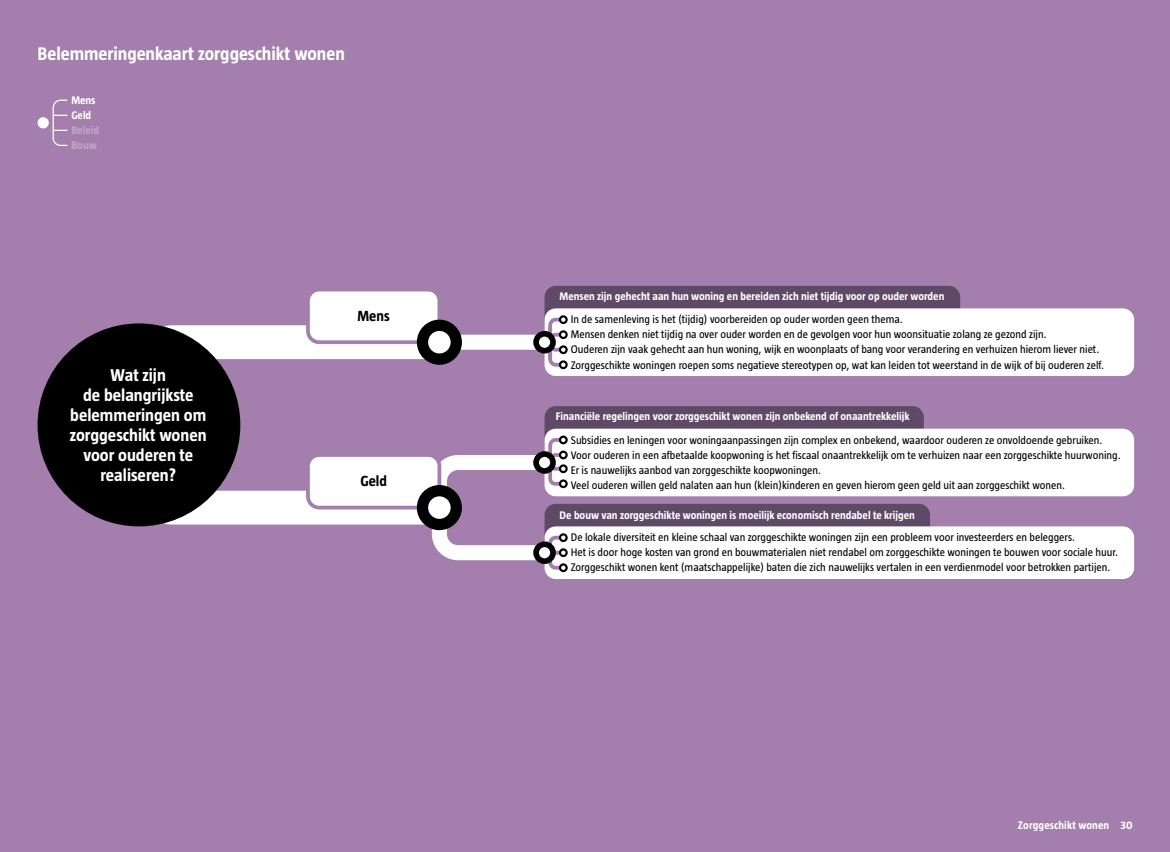
<style>
.page{position:relative;width:1170px;height:852px;background:#fff}
.page>*{position:absolute;margin:0;border:0;box-sizing:border-box;transform-origin:0 0}
.t1{font:700 18.75px "Taz";color:#fff}
.t2{font:700 17.5px/20px "Taz";color:#fff;text-align:center}
.t3{font:700 15px "Taz";color:#000}
.t4{font:11.25px/15px "Taz";color:#000}
.t5{font:700 11.25px/15px "Taz";color:#fff}
.t6{font:700 11.25px/15px "Taz";color:#c0a8c8}
</style>
<div class="page">
<div style="left:0;top:0;width:1170px;height:851px;background:#a47fad"></div>
<div style="left:439px;top:334px;width:113px;height:15px;background:#fff"></div>
<svg style="left:106px;top:325px;width:367px;height:202px"></svg>
<div style="left:545px;top:286px;width:415px;height:71px;background:#5e4967;border-radius:11px"></div>
<div style="left:545px;top:406px;width:379px;height:71px;background:#5e4967;border-radius:11px"></div>
<div style="left:545px;top:503px;width:385px;height:72px;background:#5e4967;border-radius:11px"></div>
<div style="left:545px;top:308px;width:589px;height:68px;background:#fff;border-radius:11px"></div>
<div style="left:545px;top:428px;width:589px;height:68px;background:#fff;border-radius:11px"></div>
<div style="left:545px;top:526px;width:589px;height:53px;background:#fff;border-radius:11px"></div>
<div style="left:308px;top:289px;width:131px;height:53px;background:#fff;border-radius:11px"></div>
<div style="left:306px;top:287px;width:135px;height:57px;border:4px solid #a47fad;border-radius:11px"></div>
<div style="left:308px;top:455px;width:131px;height:52px;background:#fff;border-radius:11px"></div>
<div style="left:306px;top:453px;width:135px;height:56px;border:4px solid #a47fad;border-radius:11px"></div>
<svg style="left:546px;top:317px;width:18px;height:51px"></svg>
<svg style="left:424px;top:436px;width:143px;height:135px"></svg>
<div style="left:536px;top:333px;width:17px;height:17px;background:#fff;border-radius:50%"></div>
<div style="left:533px;top:331px;width:23px;height:22px;border:6px solid #000;border-radius:50%"></div>
<div style="left:536px;top:544px;width:17px;height:17px;background:#fff;border-radius:50%"></div>
<div style="left:533px;top:541px;width:23px;height:22px;border:6px solid #000;border-radius:50%"></div>
<div style="left:536px;top:454px;width:17px;height:17px;background:#fff;border-radius:50%"></div>
<div style="left:533px;top:451px;width:23px;height:22px;border:6px solid #000;border-radius:50%"></div>
<div style="left:560px;top:316px;width:7px;height:7px;background:#fff;border-radius:50%"></div>
<div style="left:559px;top:315px;width:9px;height:9px;border:2px solid #000;border-radius:50%"></div>
<div style="left:560px;top:331px;width:7px;height:7px;background:#fff;border-radius:50%"></div>
<div style="left:559px;top:330px;width:9px;height:9px;border:2px solid #000;border-radius:50%"></div>
<div style="left:560px;top:436px;width:7px;height:7px;background:#fff;border-radius:50%"></div>
<div style="left:559px;top:435px;width:9px;height:9px;border:2px solid #000;border-radius:50%"></div>
<div style="left:559px;top:450px;width:9px;height:9px;border:2px solid #000;border-radius:50%"></div>
<div style="left:560px;top:534px;width:7px;height:6px;background:#fff;border-radius:50%"></div>
<div style="left:559px;top:533px;width:9px;height:9px;border:2px solid #000;border-radius:50%"></div>
<div style="left:560px;top:346px;width:7px;height:7px;background:#fff;border-radius:50%"></div>
<div style="left:559px;top:345px;width:9px;height:9px;border:2px solid #000;border-radius:50%"></div>
<div style="left:560px;top:361px;width:7px;height:7px;background:#fff;border-radius:50%"></div>
<div style="left:559px;top:360px;width:9px;height:9px;border:2px solid #000;border-radius:50%"></div>
<div style="left:560px;top:480px;width:7px;height:7px;background:#fff;border-radius:50%"></div>
<div style="left:559px;top:479px;width:9px;height:9px;border:2px solid #000;border-radius:50%"></div>
<div style="left:560px;top:465px;width:7px;height:7px;background:#fff;border-radius:50%"></div>
<div style="left:559px;top:464px;width:9px;height:9px;border:2px solid #000;border-radius:50%"></div>
<div style="left:560px;top:549px;width:7px;height:7px;background:#fff;border-radius:50%"></div>
<div style="left:559px;top:548px;width:9px;height:9px;border:2px solid #000;border-radius:50%"></div>
<div style="left:560px;top:564px;width:7px;height:7px;background:#fff;border-radius:50%"></div>
<div style="left:559px;top:563px;width:9px;height:9px;border:2px solid #000;border-radius:50%"></div>
<svg style="left:422px;top:325px;width:34px;height:34px"></svg>
<div style="left:417px;top:319px;width:45px;height:45px;border:11px solid #000;border-radius:50%"></div>
<svg style="left:422px;top:490px;width:34px;height:34px"></svg>
<div style="left:417px;top:485px;width:45px;height:45px;border:11px solid #000;border-radius:50%"></div>
<div style="left:38px;top:323px;width:202px;height:203px;background:#000;border-radius:50%"></div>
<div style="left:38px;top:117px;width:11px;height:11px;background:#fff;border-radius:50%"></div>
<svg style="left:52px;top:99px;width:16px;height:47px"></svg>
<h1 class="t1" style="left:38px;top:43px;width:309px">Belemmeringenkaart zorggeschikt wonen</h1>
<p class="t5" style="left:71px;top:92px;width:26px">Mens<br>Geld</p>
<p class="t6" style="left:71px;top:122px;width:29px">Beleid<br>Bouw</p>
<h2 class="t2" style="left:70px;top:364px;width:138px">Wat zijn<br>de belangrijkste belemmeringen om zorggeschikt wonen voor ouderen te realiseren?</h2>
<h3 class="t3" style="left:358px;top:307px;width:34px">Mens</h3>
<h3 class="t3" style="left:360px;top:472px;width:28px">Geld</h3>
<p class="t5" style="left:560px;top:288px;width:386px">Mensen zijn gehecht aan hun woning en bereiden zich niet tijdig voor op ouder worden</p>
<p class="t4" style="left:571px;top:312px;width:535px">In de samenleving is het (tijdig) voorbereiden op ouder worden geen thema.<br>Mensen denken niet tijdig na over ouder worden en de gevolgen voor hun woonsituatie zolang ze gezond zijn.<br>Ouderen zijn vaak gehecht aan hun woning, wijk en woonplaats of bang voor verandering en verhuizen hierom liever niet.<br>Zorggeschikte woningen roepen soms negatieve stereotypen op, wat kan leiden tot weerstand in de wijk of bij ouderen zelf.</p>
<p class="t5" style="left:556px;top:408px;width:355px">Financiële regelingen voor zorggeschikt wonen zijn onbekend of onaantrekkelijk</p>
<p class="t4" style="left:571px;top:432px;width:551px">Subsidies en leningen voor woningaanpassingen zijn complex en onbekend, waardoor ouderen ze onvoldoende gebruiken.<br>Voor ouderen in een afbetaalde koopwoning is het fiscaal onaantrekkelijk om te verhuizen naar een zorggeschikte huurwoning.<br>Er is nauwelijks aanbod van zorggeschikte koopwoningen.<br>Veel ouderen willen geld nalaten aan hun (klein)kinderen en geven hierom geen geld uit aan zorggeschikt wonen.</p>
<p class="t5" style="left:560px;top:507px;width:357px">De bouw van zorggeschikte woningen is moeilijk economisch rendabel te krijgen</p>
<p class="t4" style="left:571px;top:530px;width:549px">De lokale diversiteit en kleine schaal van zorggeschikte woningen zijn een probleem voor investeerders en beleggers.<br>Het is door hoge kosten van grond en bouwmaterialen niet rendabel om zorggeschikte woningen te bouwen voor sociale huur.<br>Zorggeschikt wonen kent (maatschappelijke) baten die zich nauwelijks vertalen in een verdienmodel voor betrokken partijen.</p>
<p class="t5" style="left:1018px;top:817px;width:116px">Zorggeschikt wonen 30</p>
</div>
